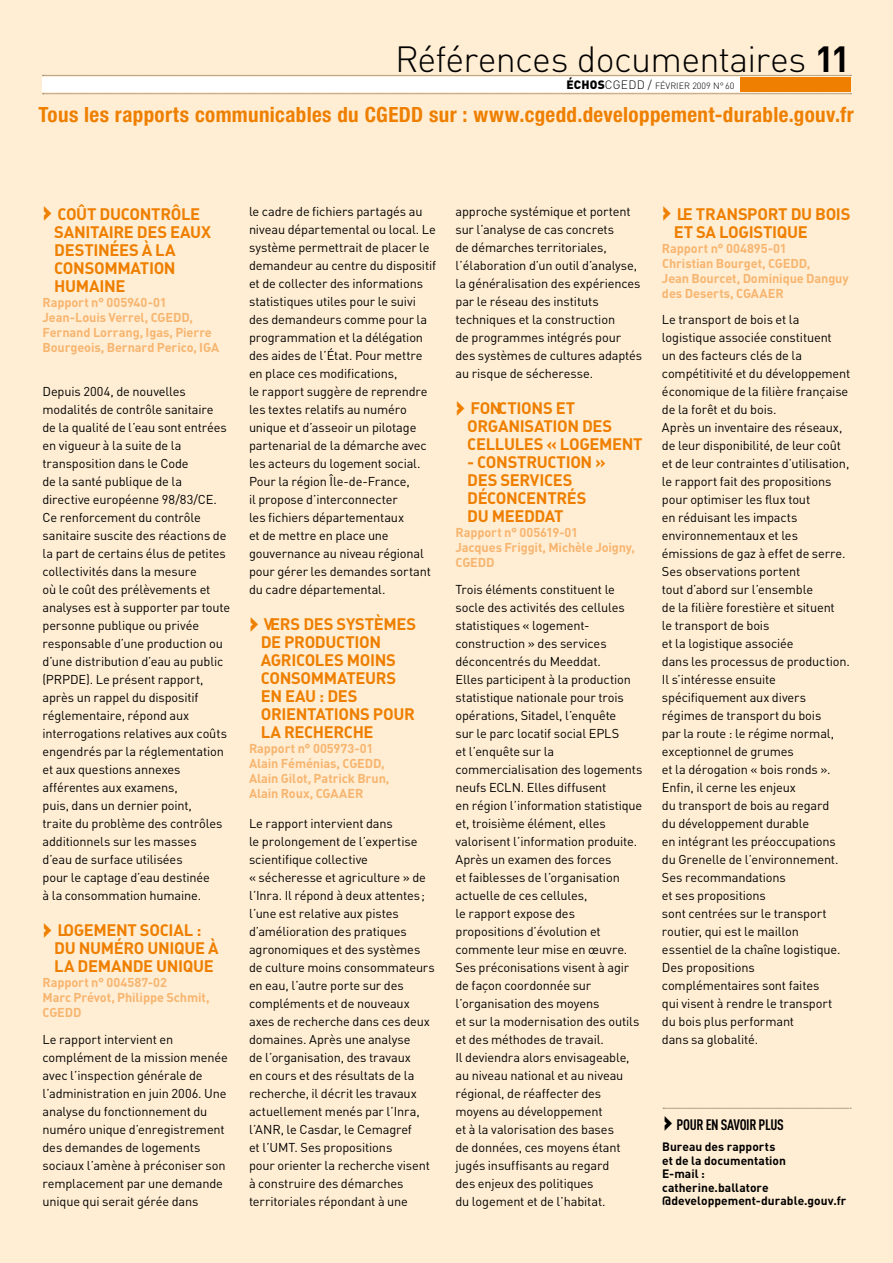
<style>
.page{position:relative;width:893px;height:1263px;background:#ffeed4}
.page>*{position:absolute;margin:0;border:0;box-sizing:border-box;transform-origin:0 0}
.t1{font:300 36px "DIN";letter-spacing:-.025em;color:#000}
.t2{font:700 condensed 21px "Helvetica Neue";letter-spacing:.02em;color:#ee7f00}
.t3{font:700 16.5px/18px "DIN";letter-spacing:-.02em;color:#ee7f00}
.t4{font:700 15px "DIN Cond";letter-spacing:-.02em;color:#000}
.t5{font:12.75px/18px "DIN";letter-spacing:-.01em;color:#000}
.t6{font:700 12.75px/15px "DIN";letter-spacing:-.01em;color:#f7b570}
.t7{font:700 12px/13.5px "DIN";letter-spacing:.005em;color:#000}
.t8{font:300 9px "DIN";color:#000}
.s1{font-weight:700}
.s2{font-weight:900;font-size:12px}
.s3{font-size:12px}
.s4{font-weight:900;font-size:27px}
.s5{font-family:"DIN";font-weight:900;font-size:27px}
</style>
<div class="page">
<svg style="left:43px;top:75px;width:808px;height:1px"></svg>
<svg style="left:43px;top:94px;width:808px;height:1px"></svg>
<div style="left:740px;top:77px;width:110px;height:15px;background:#ee7f00"></div>
<div style="left:43px;top:77px;width:697px;height:15px;background:#fff"></div>
<svg style="left:663px;top:1108px;width:188px;height:1px"></svg>
<h1 class="t1" style="left:395px;top:37px;width:457px">Références documentaires <span class="s1">11</span></h1>
<p class="t8" style="left:566px;top:81px;width:169px"><span class="s2">ÉCHOS</span><span class="s3">cgedd /</span> Février 2009 N°60</p>
<h2 class="t2" style="left:38px;top:102px;width:817px">Tous les rapports communicables du CGEDD sur : www.cgedd.developpement-durable.gouv.fr</h2>
<p class="t3" style="left:54px;top:204px;width:158px;text-indent:-12px"><span class="s4">›</span> COÛT DU CONTRÔLE<br>SANITAIRE DES EAUX<br>DESTINÉES À LA<br>CONSOMMATION<br>HUMAINE</p>
<p class="t6" style="left:43px;top:294px;width:126px">RAPPORT N° 005940-01<br>JEAN-LOUIS VERREL, CGEDD</p>
<p class="t6" style="left:42px;top:309px;width:171px;text-indent:147px">,<br>FERNAND LORRANG, IGAS, PIERRE<br>BOURGEOIS, BERNARD PERICO, IGA</p>
<p class="t5" style="left:43px;top:382px;width:189px">Depuis 2004, de nouvelles modalités de contrôle sanitaire<br>de la qualité de l’eau sont entrées en vigueur à la suite de la transposition dans le Code<br>de la santé publique de la directive européenne 98/83/CE.<br>Ce renforcement du contrôle sanitaire suscite des réactions de la part de certains élus de petites collectivités dans la mesure<br>où le coût des prélèvements et analyses est à supporter par toute personne publique ou privée responsable d’une production ou d’une distribution d’eau au public (PRPDE). Le présent rapport, après un rappel du dispositif réglementaire, répond aux interrogations relatives aux coûts engendrés par la réglementation et aux questions annexes afférentes aux examens,<br>puis, dans un dernier point,<br>traite du problème des contrôles additionnels sur les masses<br>d’eau de surface utilisées<br>pour le captage d’eau destinée<br>à la consommation humaine.</p>
<p class="t3" style="left:54px;top:920px;width:166px;text-indent:-12px"><span class="s4">›</span> LOGEMENT SOCIAL :<br>DU NUMÉRO UNIQUE À<br>LA DEMANDE UNIQUE</p>
<p class="t6" style="left:43px;top:974px;width:169px">RAPPORT N° 004587-02<br>MARC PRÉVOT, PHILIPPE SCHMIT,<br>CGEDD</p>
<p class="t5" style="left:43px;top:1030px;width:187px">Le rapport intervient en complément de la mission menée avec l’inspection générale de l’administration en juin 2006. Une analyse du fonctionnement du numéro unique d’enregistrement des demandes de logements sociaux l’amène à préconiser son remplacement par une demande unique qui serait gérée dans</p>
<p class="t5" style="left:249px;top:202px;width:189px">le cadre de fichiers partagés au niveau départemental ou local. Le système permettrait de placer le demandeur au centre du dispositif et de collecter des informations statistiques utiles pour le suivi des demandeurs comme pour la programmation et la délégation des aides de l’État. Pour mettre en place ces modifications,<br>le rapport suggère de reprendre les textes relatifs au numéro unique et d’asseoir un pilotage partenarial de la démarche avec les acteurs du logement social.<br>Pour la région Île-de-France,<br>il propose d’interconnecter<br>les fichiers départementaux<br>et de mettre en place une gouvernance au niveau régional pour gérer les demandes sortant du cadre départemental.</p>
<p class="t3" style="left:261px;top:614px;width:157px;text-indent:-12px"><span class="s4">›</span> VERS DES SYSTÈMES<br>DE PRODUCTION<br>AGRICOLES MOINS<br>CONSOMMATEURS<br>EN EAU : DES<br>ORIENTATIONS POUR<br>LA RECH ERCH E</p>
<p class="t6" style="left:249px;top:740px;width:126px">RAPPORT N° 005973-01<br>ALAIN FÉMÉNIAS, CGEDD</p>
<p class="t6" style="left:249px;top:755px;width:142px;text-indent:132px">,<br>ALAIN GILOT, PATRICK BRUN,<br>ALAIN ROUX, CGAAER</p>
<p class="t5" style="left:249px;top:814px;width:187px">Le rapport intervient dans<br>le prolongement de l’expertise scientifique collective<br>« sécheresse et agriculture » de l’I nra. I l répond à deux attentes; l’une est relative aux pistes d’amélioration des pratiques agronomiques et des systèmes de culture moins consommateurs en eau, l’autre porte sur des compléments et de nouveaux axes de recherche dans ces deux domaines. Après une analyse<br>de l’organisation, des travaux<br>en cours et des résultats de la recherche, il décrit les travaux actuellement menés par l’I nra, l’ANR, le Casdar, le Cemagref<br>et l’UMT. Ses propositions<br>pour orienter la recherche visent à construire des démarches territoriales répondant à une</p>
<p class="t5" style="left:455px;top:202px;width:188px">approche systémique et portent sur l’analyse de cas concrets<br>de démarches territoriales, l’élaboration d’un outil d’analyse, la généralisation des expériences par le réseau des instituts techniques et la construction<br>de programmes intégrés pour des systèmes de cultures adaptés au risque de sécheresse.</p>
<p class="t3" style="left:467px;top:398px;width:177px;text-indent:-12px"><span class="s4">›</span> FONCTIONS ET<br>ORGANISATION DES<br>CELLULES « LOGEMENT</p>
<p class="t3" style="left:467px;top:452px;width:140px">- CONSTRUCTION »<br>DES SERVICES<br>DÉCONCENTRÉS<br>DU MEEDDAT</p>
<p class="t6" style="left:455px;top:524px;width:181px">RAPPORT N° 005619-01<br>JACQUES FRIGGIT, M ICHÈLE JOIGNY,<br>CGEDD</p>
<p class="t5" style="left:455px;top:580px;width:188px">Trois éléments constituent le socle des activités des cellules statistiques « logement&shy;construction » des services déconcentrés du Meeddat.<br>Elles participent à la production statistique nationale pour trois opérations, Sitadel, l’enquête<br>sur le parc locatif social EPLS<br>et l’enquête sur la commercialisation des logements neufs ECLN. Elles diffusent<br>en région l’information statistique et, troisième élément, elles valorisent l’information produite.<br>Après un examen des forces<br>et faiblesses de l’organisation actuelle de ces cellules,<br>le rapport expose des propositions d’évolution et commente leur mise en œuvre.<br>Ses préconisations visent à agir de façon coordonnée sur l’organisation des moyens<br>et sur la modernisation des outils et des méthodes de travail.<br>I l deviendra alors envisageable, au niveau national et au niveau régional, de réaffecter des moyens au développement<br>et à la valorisation des bases<br>de données, ces moyens étant jugés insuffisants au regard<br>des enjeux des politiques<br>du logement et de l’habitat.</p>
<p class="t3" style="left:674px;top:204px;width:178px;text-indent:-12px"><span class="s4">›</span> LE TRANSPORT DU BOIS<br>ET SA LOGISTIQUE</p>
<p class="t6" style="left:662px;top:240px;width:126px">RAPPORT N° 004895-01<br>CHRISTIAN BOURGET, CGEDD</p>
<p class="t6" style="left:662px;top:255px;width:188px;text-indent:145px">,<br>JEAN BOURCET, DOMINIQUE DANGUY<br>DES DESERTS, CGAAER</p>
<p class="t5" style="left:662px;top:310px;width:190px">Le transport de bois et la logistique associée constituent<br>un des facteurs clés de la compétitivité et du développement économique de la filière française de la forêt et du bois.<br>Après un inventaire des réseaux, de leur disponibilité, de leur coût et de leur contraintes d’utilisation, le rapport fait des propositions pour optimiser les flux tout<br>en réduisant les impacts environnementaux et les émissions de gaz à effet de serre.<br>Ses observations portent<br>tout d’abord sur l’ensemble<br>de la filière forestière et situent<br>le transport de bois<br>et la logistique associée<br>dans les processus de production.<br>I l s’intéresse ensuite spécifiquement aux divers régimes de transport du bois<br>par la route : le régime normal, exceptionnel de grumes<br>et la dérogation « bois ronds ».<br>Enfin, il cerne les enjeux<br>du transport de bois au regard<br>du développement durable<br>en intégrant les préoccupations du Grenelle de l’environnement.<br>Ses recommandations<br>et ses propositions<br>sont centrées sur le transport routier, qui est le maillon essentiel de la chaîne logistique.<br>Des propositions complémentaires sont faites<br>qui visent à rendre le transport<br>du bois plus performant<br>dans sa globalité.</p>
<p class="t4" style="left:663px;top:1115px;width:121px"><span class="s5">›</span> POUR EN SAVOIR PLUS</p>
<p class="t7" style="left:662px;top:1139px;width:186px">BUREAU DES RAPPORTS<br>ET DE LA DOCUMENTATION<br>E-MAIL :<br>CATHERINE.BALLATORE @DEVELOPPEMENT-DURABLE.GOUV.FR</p>
</div>
